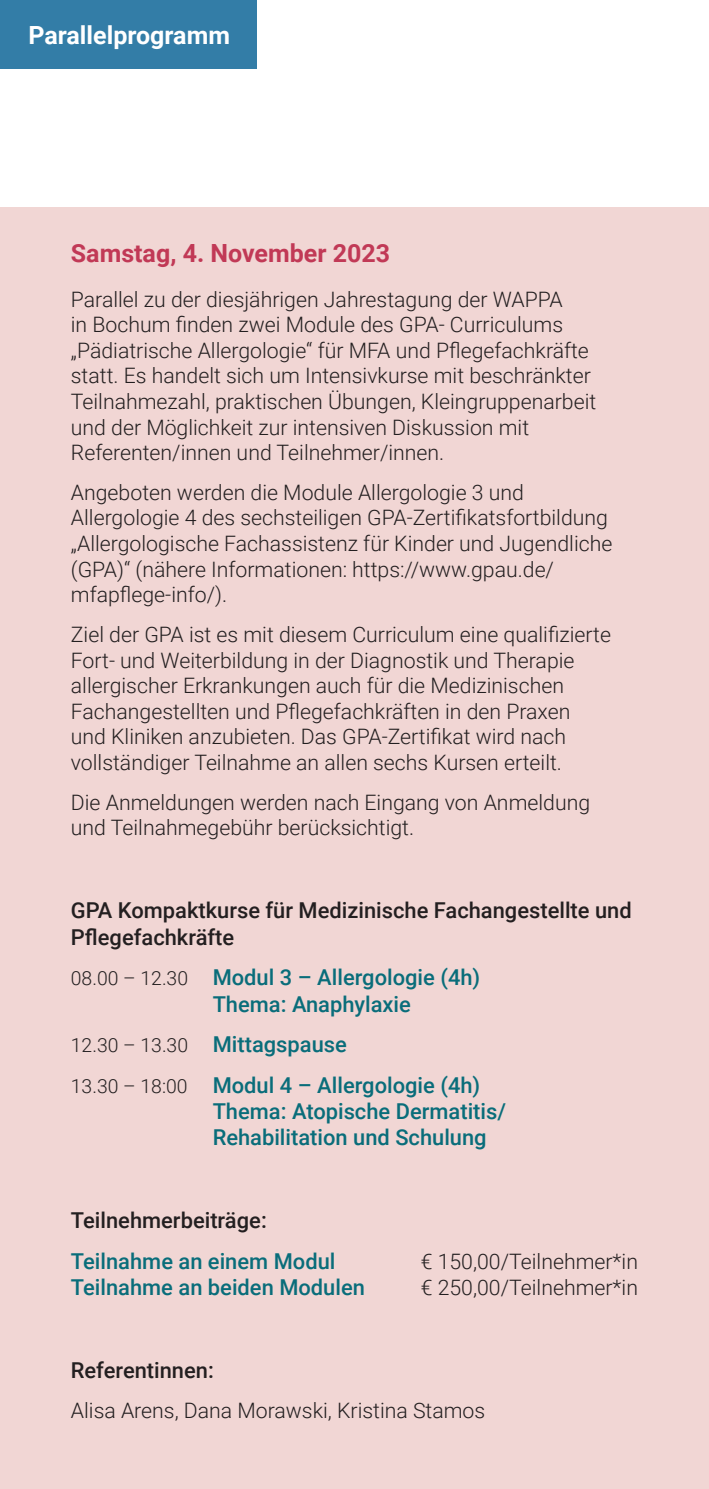
<style>
.page{position:relative;width:709px;height:1489px;background:#fff}
.page>*{position:absolute;margin:0;border:0;box-sizing:border-box;transform-origin:0 0}
.t1{font:700 25px "Roboto";color:#c13956}
.t2{font:700 25px "Roboto";color:#fff}
.t3{font:500 22px/26.2px "Roboto";color:#096d7a}
.t4{font:500 22px/26.2px "Roboto";color:#231f20}
.t5{font:300 21.25px/25.5px "Roboto";color:#231f20}
.s1{font-weight:300;font-size:19.5px;color:#231f20}
</style>
<div class="page">
<div style="left:0;top:207px;width:709px;height:1281px;background:#f1d6d4"></div>
<div style="left:0;top:0;width:257px;height:69px;background:#337da7"></div>
<p class="t2" style="left:28px;top:17px;width:203px">Parallelprogramm</p>
<p class="t1" style="left:71px;top:235px;width:321px">Samstag, 4. November 2023</p>
<p class="t5" style="left:71px;top:285px;width:527px">Parallel zu der diesjährigen Jahrestagung der WAPPA<br>in Bochum finden zwei Module des GPA- Curriculums „Pädiatrische Allergologie“ für MFA und Pflegefachkräfte statt. Es handelt sich um Intensivkurse mit beschränkter Teilnahmezahl, praktischen Übungen, Kleingruppenarbeit und der Möglichkeit zur intensiven Diskussion mit Referenten/innen und Teilnehmer/innen.</p>
<p class="t5" style="left:71px;top:479px;width:543px">Angeboten werden die Module Allergologie 3 und Allergologie 4 des sechsteiligen GPA-Zertifikatsfortbildung „Allergologische Fachassistenz für Kinder und Jugendliche (GPA)“ (nähere Informationen: https://www.gpau.de/ mfapflege-info/).</p>
<p class="t5" style="left:71px;top:621px;width:541px">Ziel der GPA ist es mit diesem Curriculum eine qualifizierte Fort- und Weiterbildung in der Diagnostik und Therapie allergischer Erkrankungen auch für die Medizinischen Fachangestellten und Pflegefachkräften in den Praxen<br>und Kliniken anzubieten. Das GPA-Zertifikat wird nach vollständiger Teilnahme an allen sechs Kursen erteilt.</p>
<p class="t5" style="left:71px;top:788px;width:521px">Die Anmeldungen werden nach Eingang von Anmeldung und Teilnahmegebühr berücksichtigt.</p>
<p class="t4" style="left:71px;top:896px;width:562px">GPA Kompaktkurse für Medizinische Fachangestellte und<br>Pflegefachkräfte</p>
<p class="t3" style="left:213px;top:963px;width:269px;text-indent:-142px"><span class="s1">08.00 – 12.30</span> Modul 3 – Allergologie (4h)<br>Thema: Anaphylaxie</p>
<p class="t3" style="left:71px;top:1023px;width:411px;line-height:40.5px"><span class="s1">12.30 – 13.30</span> Mittagspause<br><span class="s1">13.30 – 18:00</span> Modul 4 – Allergologie (4h)</p>
<p class="t3" style="left:213px;top:1097px;width:295px">Thema: Atopische Dermatitis/<br>Rehabilitation und Schulung</p>
<p class="t4" style="left:71px;top:1206px;width:197px">Teilnehmerbeiträge:</p>
<p class="t3" style="left:71px;top:1246px;width:266px">Teilnahme an einem Modul</p>
<p class="t5" style="left:421px;top:1247px;width:219px">€ 150,00/Teilnehmer*in</p>
<p class="t3" style="left:71px;top:1273px;width:295px">Teilnahme an beiden Modulen</p>
<p class="t5" style="left:421px;top:1273px;width:219px">€ 250,00/Teilnehmer*in</p>
<p class="t4" style="left:71px;top:1356px;width:144px">Referentinnen:</p>
<p class="t5" style="left:71px;top:1396px;width:416px">Alisa Arens, Dana Morawski, Kristina Stamos</p>
</div>
